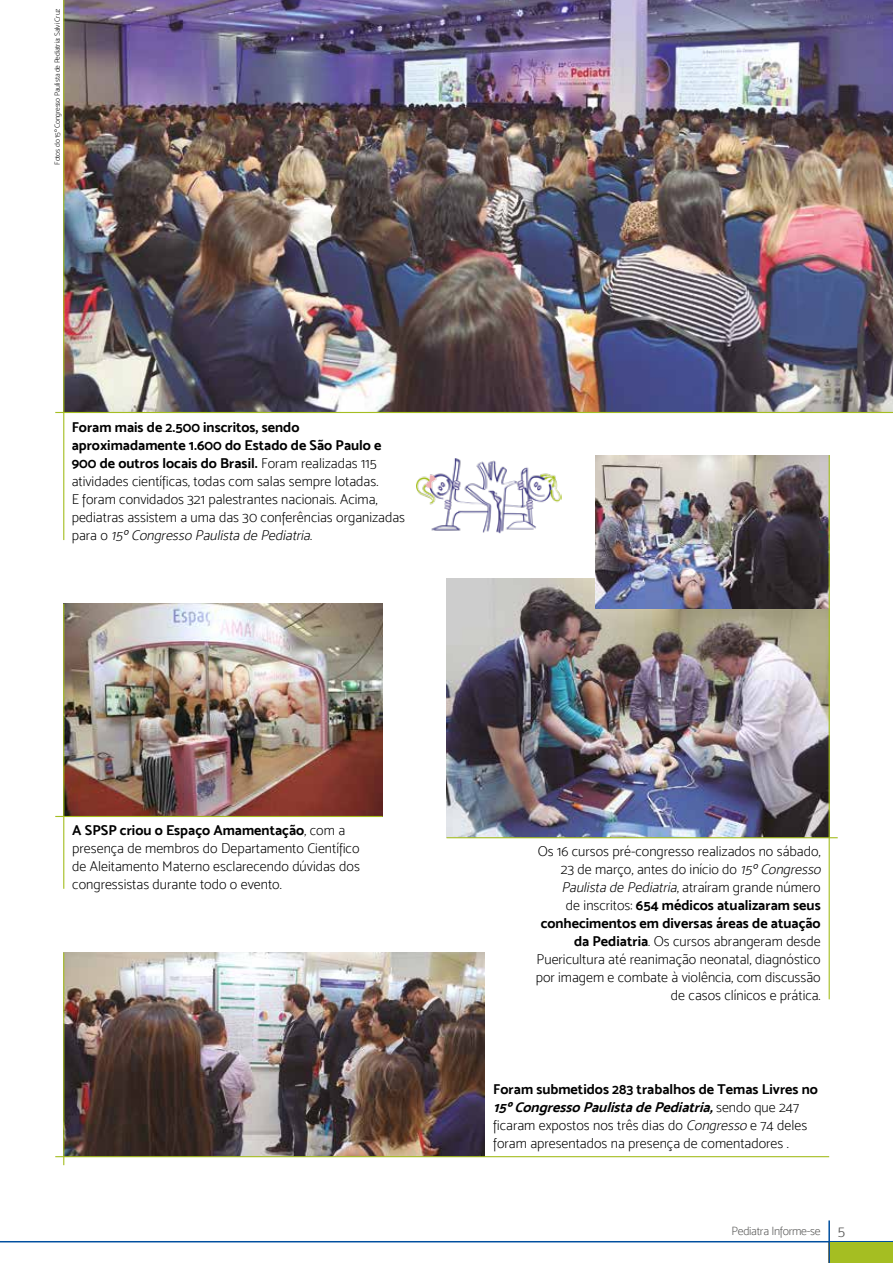
<style>
.page{position:relative;width:893px;height:1263px;background:#fff}
.page>*{position:absolute;margin:0;border:0;box-sizing:border-box;transform-origin:0 0}
.t1{font:14.25px/18px "Mosk Extra Light 200";color:#000}
.t2{font:14.25px/18px "Mosk Bold 700";color:#000}
.t3{font:12px "Mosk Extra Light 200";letter-spacing:-.025em;color:#575756}
.t4{font:7.5px "Mosk Extra Light 200";letter-spacing:-.02em;color:#000}
.s1{font-family:"Mosk Extra Light 200"}
.s2{font-style:italic}
.s3{font-family:"Mosk Bold 700"}
.s4{font-family:"Mosk Light 300";font-size:15px}
</style>
<div class="page">
<hr style="left:0;top:1241px;width:893px;height:1px;background:#004f9f">
<hr style="left:828px;top:1220px;width:2px;height:43px;background:#004f9f">
<img style="left:64px;top:952px;width:421px;height:204px">
<img style="left:64px;top:604px;width:318px;height:212px">
<img style="left:446px;top:578px;width:383px;height:259px">
<img style="left:595px;top:455px;width:234px;height:153px">
<img style="left:64px;top:0;width:829px;height:412px">
<hr style="left:55px;top:412px;width:838px;height:1px;background:#a5be22">
<hr style="left:63px;top:0;width:1px;height:540px;background:#a5be22">
<hr style="left:446px;top:837px;width:392px;height:1px;background:#a5be22">
<hr style="left:829px;top:455px;width:1px;height:544px;background:#a5be22">
<img style="left:416px;top:458px;width:146px;height:75px">
<div style="left:830px;top:1242px;width:63px;height:21px;background:#a5be22"></div>
<hr style="left:55px;top:1156px;width:774px;height:1px;background:#a5be22">
<hr style="left:63px;top:952px;width:1px;height:213px;background:#a5be22">
<hr style="left:55px;top:816px;width:328px;height:1px;background:#a5be22">
<hr style="left:63px;top:604px;width:1px;height:285px;background:#a5be22">
<p class="t4" style="left:53px;top:165px;width:158px;rotate:-90deg">Fotos do 15º Congresso Paulista de Pediatria: Salvi Cruz</p>
<p class="t2" style="left:72px;top:417px;width:311px">Foram mais de 2.500 inscritos, sendo aproximadamente 1.600 do Estado de São Paulo e<br>900 de outros locais do Brasil. <span class="s1">Foram realizadas 115</span></p>
<p class="t1" style="left:72px;top:472px;width:335px">atividades científicas, todas com salas sempre lotadas.<br>E foram convidados 321 palestrantes nacionais. Acima, pediatras assistem a uma das 30 conferências organizadas p a r a o <span class="s2">15ºCongresso Paulista de Pediatria</span>.</p>
<p class="t2" style="left:72px;top:821px;width:274px">A SPSP criou o Espaço Amamentação<span class="s1">, com a</span></p>
<p class="t1" style="left:72px;top:839px;width:289px;text-align:justify">presença de membros do Departamento Científico de Aleitamento Materno esclarecendo dúvidas dos congressistas durante todo o evento.</p>
<p class="t1" style="left:561px;top:842px;width:264px;text-indent:-23px">Os 16 cursos pré-congresso realizados no sábado,<br>23 de março, antes do início do <span class="s2">15ºCongresso<br>Paulista de Pediatria</span>, atraíram grande número</p>
<p class="t2" style="left:541px;top:896px;width:281px;text-align:right"><span class="s1">de inscritos:</span> 654 médicos atualizaram seus conhecimentos em diversas áreas de atuação</p>
<p class="t1" style="left:536px;top:932px;width:286px;text-align:right"><span class="s3">da Pediatria</span>. Os cursos abrangeram desde Puericultura até reanimação neonatal, diagnóstico por imagem e combate à violência, com discussão de casos clínicos e prática.</p>
<p class="t2" style="left:493px;top:1080px;width:326px">Foram submetidos 283 trabalhos de Temas Livres no<br><span class="s2">15ºCongressoPaulistadePediatria,</span><span class="s1">s e n d o q u e 2 4 7</span></p>
<p class="t1" style="left:493px;top:1116px;width:315px">ficaram expostos nos três dias do <span class="s2">Congresso</span> e 74 deles foram apresentados na presença de comentadores .</p>
<p class="t3" style="left:732px;top:1224px;width:115px">Pediatra Informe-se <span class="s4">5</span></p>
</div>
